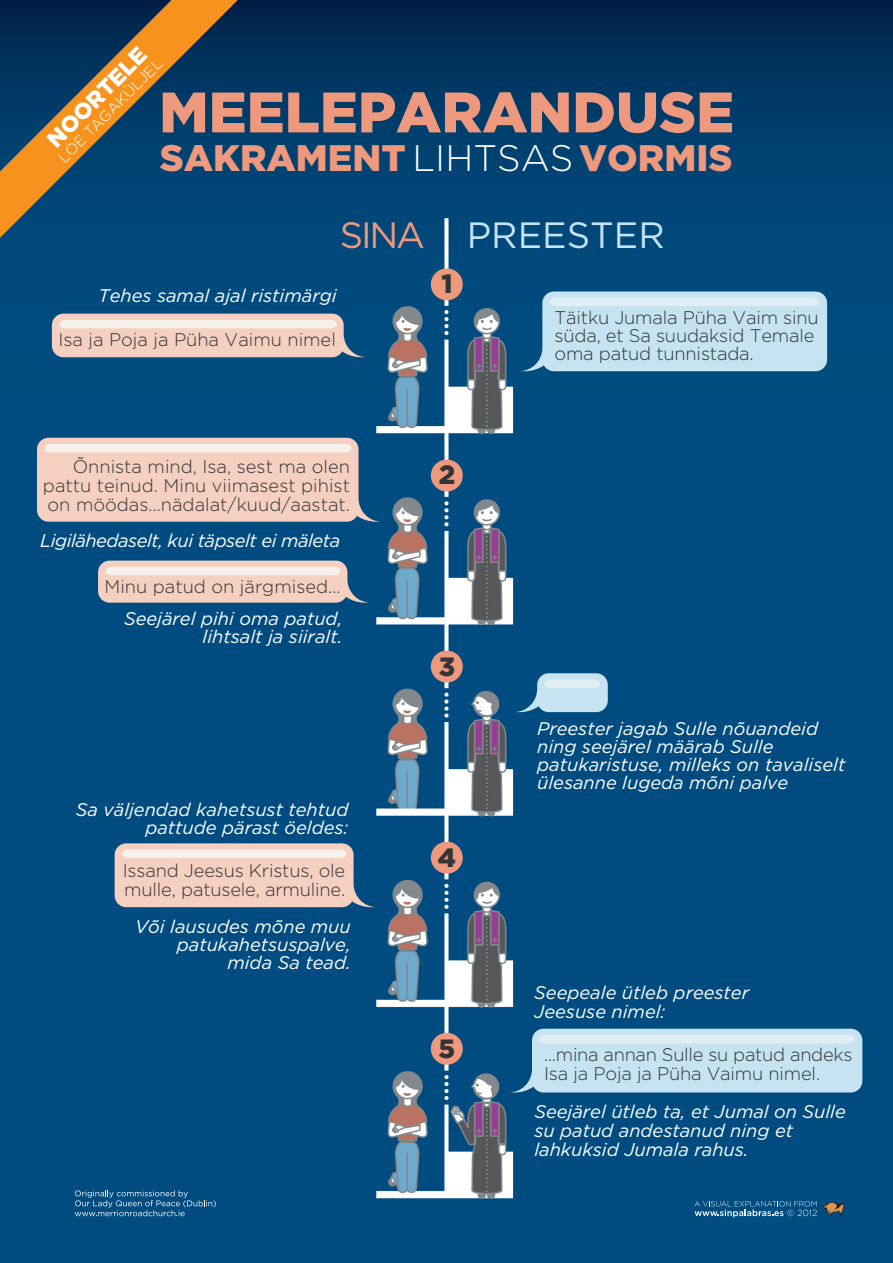
<style>
.page{position:relative;width:893px;height:1263px;background:#fff}
.page>*{position:absolute;margin:0;border:0;box-sizing:border-box;transform-origin:0 0}
.t1{font:900 57px "Gotham";color:#ee987d}
.t2{font:900 36.9px "Gotham";color:#ee987d}
.t3{font:36.6px "Gotham";color:#c5e3f1}
.t4{font:900 26.4px "Gotham";color:#323436}
.t5{font:900 22.5px "Gotham";color:#fff}
.t6{font:italic 18.3px/18px "Gotham";color:#fff;text-align:right}
.t7{font:300 18.3px/19px "Gotham";letter-spacing:-.01em;color:#323436}
.t8{font:italic 18.3px "Gotham";letter-spacing:-.025em;color:#fff}
.t9{font:300 15px "Gotham";color:#fff}
.s1{font-weight:300;color:#fff}
.s2{color:#ee987d}
</style>
<div class="page">
<img style="left:0;top:0;width:893px;height:1263px">
<svg style="left:519px;top:291px;width:308px;height:80px;background:#b6d7e7"></svg>
<svg style="left:52px;top:314px;width:315px;height:43px;background:#e3cbc2"></svg>
<div style="left:431px;top:268px;width:32px;height:32px;background:#ee987d;border-radius:50%"></div>
<svg style="left:37px;top:438px;width:345px;height:84px;background:#e3c8bf"></svg>
<svg style="left:98px;top:561px;width:273px;height:42px;background:#ddc8c1"></svg>
<svg style="left:514px;top:673px;width:94px;height:39px;background:#95bdd3"></svg>
<svg style="left:115px;top:843px;width:262px;height:64px;background:#dec6be"></svg>
<svg style="left:509px;top:1029px;width:353px;height:63px;background:#bbdae9"></svg>
<div style="left:431px;top:459px;width:32px;height:32px;background:#ee987d;border-radius:50%"></div>
<div style="left:431px;top:651px;width:32px;height:31px;background:#ee987d;border-radius:50%"></div>
<div style="left:431px;top:842px;width:32px;height:32px;background:#ee987d;border-radius:50%"></div>
<div style="left:431px;top:1033px;width:32px;height:32px;background:#ee987d;border-radius:50%"></div>
<svg style="left:695px;top:1201px;width:122px;height:16px;background:#2f6c97"></svg>
<svg style="left:75px;top:1190px;width:141px;height:26px;background:#236491"></svg>
<svg style="left:0;top:0;width:238px;height:238px;background:#3d4f55"></svg>
<p class="t5" style="left:40px;top:132px;width:132px;rotate:-45deg">NOORTELE</p>
<p class="t9" style="left:54px;top:153px;width:141px;rotate:-45deg">LOE TAGAKÜLJEL</p>
<p class="t1" style="left:159px;top:73px;width:576px">MEELEPARANDUSE</p>
<p class="t2" style="left:160px;top:133px;width:574px">SAKRAMENT <span class="s1">LIHTSAS</span> VORMIS</p>
<p class="t3" style="left:340px;top:212px;width:326px"><span class="s2">SINA</span> PREESTER</p>
<p class="t6" style="left:98px;top:286px;width:240px">Tehes samal ajal ristimärgi</p>
<p class="t7" style="left:58px;top:330px;width:279px">Isa ja Poja ja Püha Vaimu nimel</p>
<p class="t7" style="left:43px;top:457px;width:309px;text-align:justify;text-indent:30px">Õnnista mind, Isa, sest ma olen pattu teinud. Minu viimasest pihist on möödas…nädalat/kuud/aastat.</p>
<p class="t8" style="left:40px;top:529px;width:302px">Ligilähedaselt, kui täpselt ei mäleta</p>
<p class="t7" style="left:105px;top:577px;width:238px">Minu patud on järgmised...</p>
<p class="t6" style="left:124px;top:609px;width:220px">Seejärel pihi oma patud, lihtsalt ja siiralt.</p>
<p class="t6" style="left:76px;top:800px;width:274px">Sa väljendad kahetsust tehtud pattude pärast öeldes:</p>
<p class="t7" style="left:123px;top:861px;width:224px">Issand Jeesus Kristus, ole mulle, patusele, armuline.</p>
<p class="t6" style="left:135px;top:917px;width:217px">Või lausudes mõne muu patukahetsuspalve, mida Sa tead.</p>
<p class="t4" style="left:441px;top:266px;width:13px">1</p>
<p class="t4" style="left:439px;top:457px;width:18px">2</p>
<p class="t4" style="left:439px;top:648px;width:18px">3</p>
<p class="t4" style="left:438px;top:839px;width:20px">4</p>
<p class="t4" style="left:439px;top:1030px;width:18px">5</p>
<p class="t7" style="left:554px;top:308px;width:266px;line-height:18px">Täitku Jumala Püha Vaim sinu süda, et Sa suudaksid Temale oma patud tunnistada.</p>
<p class="t6" style="left:537px;top:719px;width:310px;text-align:left">Preester jagab Sulle nõuandeid ning seejärel määrab Sulle patukaristuse, milleks on tavaliselt ülesanne lugeda mõni palve</p>
<p class="t6" style="left:534px;top:983px;width:216px;line-height:19px;text-align:left">Seepeale ütleb preester<br>Jeesuse nimel:</p>
<p class="t7" style="left:544px;top:1045px;width:310px">...mina annan Sulle su patud andeks<br>Isa ja Poja ja Püha Vaimu nimel.</p>
<p class="t6" style="left:534px;top:1102px;width:313px;line-height:19px;text-align:left">Seejärel ütleb ta, et Jumal on Sulle su patud andestanud ning et lahkuksid Jumala rahus.</p>
</div>
